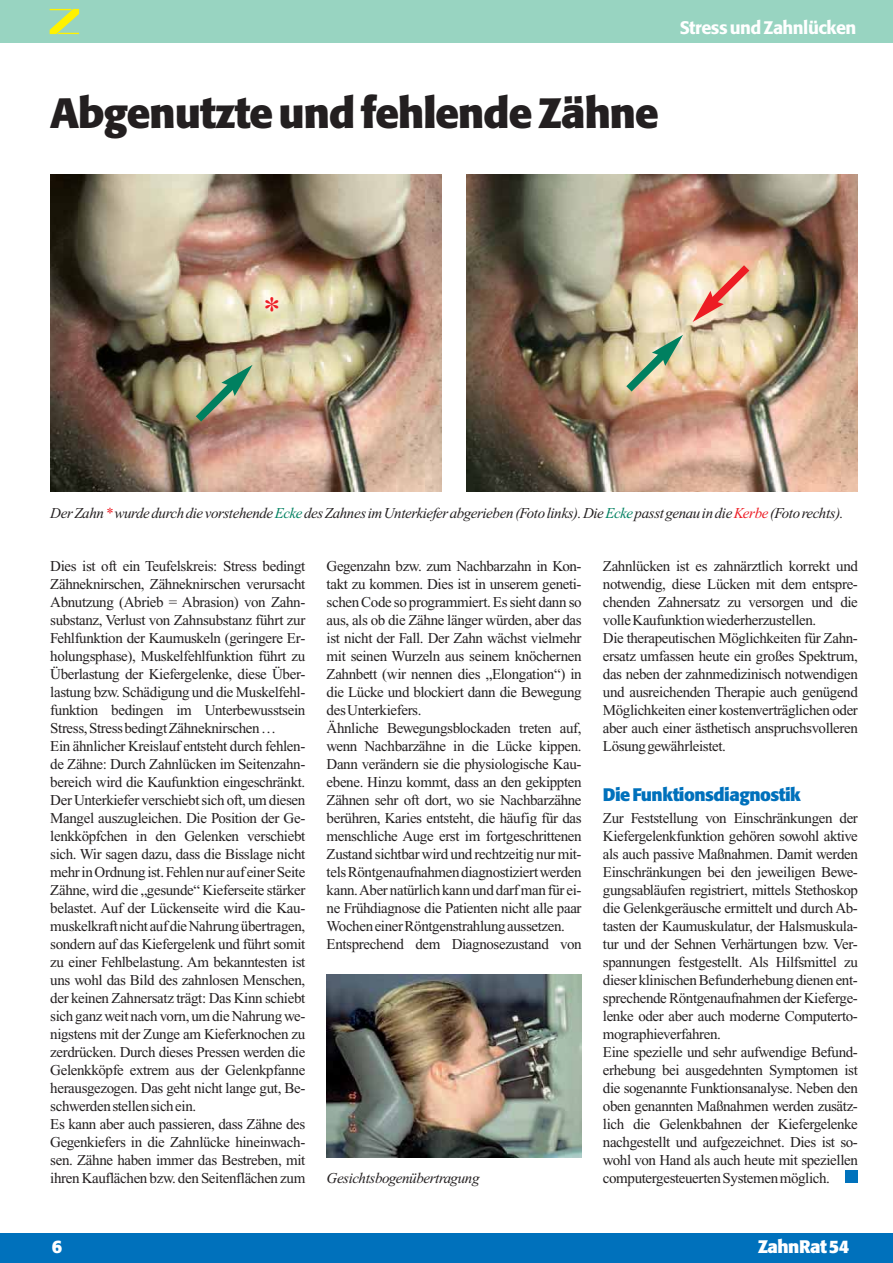
<style>
.page{position:relative;width:893px;height:1263px;background:#fff}
.page>*{position:absolute;margin:0;border:0;box-sizing:border-box;transform-origin:0 0}
.t1{font:700 42px "Formata";letter-spacing:-.025em;color:#231f20}
.t2{font:italic 36px "Times New Roman";color:#ed1c24}
.t3{font:700 18px "Formata";letter-spacing:-.03em;color:#0071bc}
.t4{font:500 18px "Formata";letter-spacing:-.03em;color:#fff}
.t5{font:700 18px "Formata";letter-spacing:-.03em;color:#fff}
.t6{font:15px/18px "Times New Roman";letter-spacing:-.025em;color:#231f20}
.t7{font:italic 15px "Times New Roman";letter-spacing:-.025em;color:#231f20}
.s1{color:#ed1c24}
.s2{color:#008060}
</style>
<div class="page">
<div style="left:0;top:0;width:893px;height:43px;background:#98d4c1"></div>
<svg style="left:50px;top:9px;width:29px;height:25px"></svg>
<div style="left:0;top:1233px;width:893px;height:30px;background:#0071bc"></div>
<div style="left:845px;top:1170px;width:13px;height:13px;background:#0072bc"></div>
<img style="left:50px;top:175px;width:391px;height:317px">
<svg style="left:188px;top:365px;width:65px;height:65px;background:#a5a281"></svg>
<img style="left:467px;top:175px;width:391px;height:317px">
<svg style="left:618px;top:335px;width:65px;height:64px;background:#c0bd99"></svg>
<svg style="left:692px;top:257px;width:65px;height:65px;background:#e7b499"></svg>
<img style="left:327px;top:975px;width:255px;height:182px">
<p class="t4" style="left:680px;top:19px;width:178px">Stress und Zahnlücken</p>
<h1 class="t1" style="left:50px;top:94px;width:610px">Abgenutzte und fehlende Zähne</h1>
<h2 class="t2" style="left:261px;top:297px;width:19px">*</h2>
<p class="t7" style="left:50px;top:507px;width:795px">Der Zahn <span class="s1">*</span>wurde durch die vorstehende <span class="s2">Ecke</span>des Zahnes im Unterkiefer abgerieben (Foto links). Die <span class="s2">Ecke</span>passt genau in die <span class="s1">Kerbe</span>(Foto rechts).</p>
<p class="t6" style="left:50px;top:559px;width:257px">Dies ist oft ein Teufelskreis: Stress bedingt Zähneknirschen, Zähneknirschen verursacht Abnutzung (Abrieb = Abrasion) von Zahn&shy;substanz, Verlust von Zahnsubstanz führt zur Fehlfunktion der Kaumuskeln (geringere Er&shy;holungsphase), Muskelfehlfunktion führt zu Überlastung der Kiefergelenke, diese Über&shy;lastung bzw. Schädigung und die Muskelfehl&shy;funktion bedingen im Unterbewusstsein Stress, Stress bedingt Zähneknirschen …<br>Ein ähnlicher Kreislauf entsteht durch fehlen&shy;de Zähne: Durch Zahnlücken im Seitenzahn&shy;bereich wird die Kaufunktion eingeschränkt.<br>Der Unterkiefer verschiebt sich oft, um diesen Mangel auszugleichen. Die Position der Ge&shy;lenkköpfchen in den Gelenken verschiebt sich. Wir sagen dazu, dass die Bisslage nicht mehr in Ordnung ist. Fehlen nur auf einer Seite Zähne, wird die „gesunde“ Kieferseite stärker belastet. Auf der Lückenseite wird die Kau&shy;muskelkraft nicht auf die Nahrung übertragen, sondern auf das Kiefergelenk und führt somit zu einer Fehlbelastung. Am bekanntesten ist uns wohl das Bild des zahnlosen Menschen, der keinen Zahnersatz trägt: Das Kinn schiebt sich ganz weit nach vorn, um die Nahrung we&shy;nigstens mit der Zunge am Kieferknochen zu zerdrücken. Durch dieses Pressen werden die Gelenkköpfe extrem aus der Gelenkpfanne herausgezogen. Das geht nicht lange gut, Be&shy;schwerden stellen sich ein.<br>Es kann aber auch passieren, dass Zähne des Gegenkiefers in die Zahnlücke hineinwach&shy;sen. Zähne haben immer das Bestreben, mit ihren Kauflächen bzw. den Seitenflächen zum</p>
<p class="t6" style="left:327px;top:559px;width:257px">Gegenzahn bzw. zum Nachbarzahn in Kon&shy;takt zu kommen. Dies ist in unserem geneti&shy;schen Code so programmiert. Es sieht dann so aus, als ob die Zähne länger würden, aber das ist nicht der Fall. Der Zahn wächst vielmehr mit seinen Wurzeln aus seinem knöchernen Zahnbett (wir nennen dies „Elongation“) in die Lücke und blockiert dann die Bewegung des Unterkiefers.<br>Ähnliche Bewegungsblockaden treten auf, wenn Nachbarzähne in die Lücke kippen.<br>Dann verändern sie die physiologische Kau&shy;ebene. Hinzu kommt, dass an den gekippten Zähnen sehr oft dort, wo sie Nachbarzähne berühren, Karies entsteht, die häufig für das menschliche Auge erst im fortgeschrittenen Zustand sichtbar wird und rechtzeitig nur mit&shy;tels Röntgenaufnahmen diagnostiziert werden kann. Aber natürlich kann und darf man für ei&shy;ne Frühdiagnose die Patienten nicht alle paar Wochen einer Röntgenstrahlung aussetzen.<br>Entsprechend dem Diagnosezustand von</p>
<p class="t6" style="left:603px;top:559px;width:257px">Zahnlücken ist es zahnärztlich korrekt und notwendig, diese Lücken mit dem entspre&shy;chenden Zahnersatz zu versorgen und die volle Kaufunktion wiederherzustellen.<br>Die therapeutischen Möglichkeiten für Zahn&shy;ersatz umfassen heute ein großes Spektrum, das neben der zahnmedizinisch notwendigen und ausreichenden Therapie auch genügend Möglichkeiten einer kostenverträglichen oder aber auch einer ästhetisch anspruchsvolleren Lösung gewährleistet.</p>
<p class="t3" style="left:603px;top:786px;width:200px">Die Funktionsdiagnostik</p>
<p class="t6" style="left:603px;top:811px;width:257px">Zur Feststellung von Einschränkungen der Kiefergelenkfunktion gehören sowohl aktive als auch passive Maßnahmen. Damit werden Einschränkungen bei den jeweiligen Bewe&shy;gungsabläufen registriert, mittels Stethoskop die Gelenkgeräusche ermittelt und durch Ab&shy;tasten der Kaumuskulatur, der Halsmuskula&shy;tur und der Sehnen Verhärtungen bzw. Ver&shy;spannungen festgestellt. Als Hilfsmittel zu dieser klinischen Befunderhebung dienen ent&shy;sprechende Röntgenaufnahmen der Kieferge&shy;lenke oder aber auch moderne Computerto&shy;mographieverfahren.<br>Eine spezielle und sehr aufwendige Befund&shy;erhebung bei ausgedehnten Symptomen ist die sogenannte Funktionsanalyse. Neben den oben genannten Maßnahmen werden zusätz&shy;lich die Gelenkbahnen der Kiefergelenke nachgestellt und aufgezeichnet. Dies ist so&shy;wohl von Hand als auch heute mit speziellen computergesteuerten Systemen möglich.</p>
<p class="t7" style="left:327px;top:1173px;width:154px">Gesichtsbogenübertragung</p>
<p class="t5" style="left:52px;top:1239px;width:12px">6</p>
<p class="t5" style="left:758px;top:1239px;width:93px">ZahnRat 54</p>
</div>
